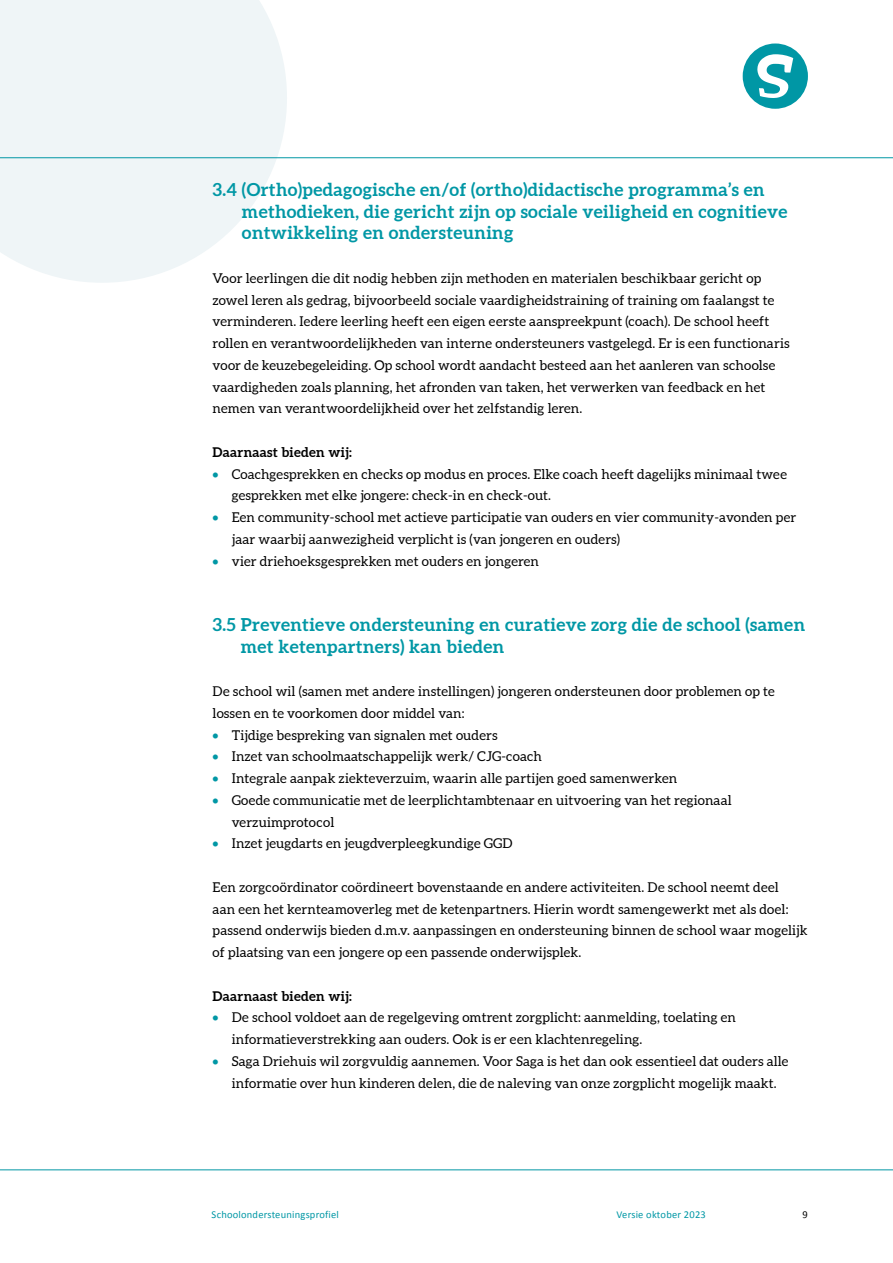
<style>
.page{position:relative;width:893px;height:1263px;background:#fff}
.page>*{position:absolute;margin:0;border:0;box-sizing:border-box;transform-origin:0 0}
.t1{font:700 18px/21.8px "Aleo";letter-spacing:.02em;color:#0097a5}
.t2{font:13.5px/21.8px "Aleo";letter-spacing:.01em;color:#000}
.t3{font:700 13.5px "Aleo";letter-spacing:.02em;color:#000}
.t4{font:10.5px "Calibri";letter-spacing:.02em;color:#0097a5}
.t5{font:10.5px "Calibri";color:#000}
.s1{color:#0097a5}
</style>
<div class="page">
<hr style="left:0;top:1169px;width:893px;height:1px;background:#0097a5">
<svg style="left:0;top:0;width:287px;height:283px;fill:#eff5f7"></svg>
<hr style="left:0;top:157px;width:893px;height:1px;background:#0097a5">
<div style="left:743px;top:44px;width:65px;height:65px;background:#0097a5;border-radius:50%"></div>
<svg style="left:757px;top:54px;width:36px;height:44px"></svg>
<h1 class="t1" style="left:242px;top:179px;width:547px;text-indent:-29px">3.4 (Ortho)pedagogische en/of (ortho)didactische programma’s en methodieken, die gericht zijn op sociale veiligheid en cognitieve ontwikkeling en ondersteuning</h1>
<p class="t2" style="left:213px;top:268px;width:578px">Voor leerlingen die dit nodig hebben zijn methoden en materialen beschikbaar gericht op zowel leren als gedrag, bijvoorbeeld sociale vaardigheidstraining of training om faalangst te verminderen. Iedere leerling heeft een eigen eerste aanspreekpunt (coach). De school heeft rollen en verantwoordelijkheden van interne ondersteuners vastgelegd. Er is een functionaris voor de keuzebegeleiding. Op school wordt aandacht besteed aan het aanleren van schoolse vaardigheden zoals planning, het afronden van taken, het verwerken van feedback en het nemen van verantwoordelijkheid over het zelfstandig leren.</p>
<p class="t3" style="left:213px;top:444px;width:141px">Daarnaast bieden wij:</p>
<p class="t2" style="left:232px;top:463px;width:557px;text-indent:-19px"><span class="s1">•</span> Coachgesprekken en checks op modus en proces. Elke coach heeft dagelijks minimaal twee gesprekken met elke jongere: check-in en check-out.</p>
<p class="t2" style="left:232px;top:507px;width:566px;text-indent:-19px"><span class="s1">•</span> Een community-school met actieve participatie van ouders en vier community-avonden per jaar waarbij aanwezigheid verplicht is (van jongeren en ouders)</p>
<p class="t2" style="left:213px;top:550px;width:328px"><span class="s1">•</span> vier driehoeksgesprekken met ouders en jongeren</p>
<h1 class="t1" style="left:241px;top:614px;width:566px;text-indent:-28px">3.5 Preventieve ondersteuning en curatieve zorg die de school (samen met ketenpartners) kan bieden</h1>
<p class="t2" style="left:213px;top:681px;width:564px">De school wil (samen met andere instellingen) jongeren ondersteunen door problemen op te lossen en te voorkomen door middel van:</p>
<p class="t2" style="left:213px;top:724px;width:287px"><span class="s1">•</span> Tijdige bespreking van signalen met ouders</p>
<p class="t2" style="left:213px;top:746px;width:331px"><span class="s1">•</span> Inzet van schoolmaatschappelijk werk/ CJG-coach</p>
<p class="t2" style="left:213px;top:768px;width:466px"><span class="s1">•</span> Integrale aanpak ziekteverzuim, waarin alle partijen goed samenwerken</p>
<p class="t2" style="left:232px;top:790px;width:501px;text-indent:-19px"><span class="s1">•</span> Goede communicatie met de leerplichtambtenaar en uitvoering van het regionaal verzuimprotocol</p>
<p class="t2" style="left:213px;top:833px;width:301px"><span class="s1">•</span> Inzet jeugdarts en jeugdverpleegkundige GGD</p>
<p class="t2" style="left:213px;top:877px;width:596px">Een zorgcoördinator coördineert bovenstaande en andere activiteiten. De school neemt deel<br>aan een het kernteamoverleg met de ketenpartners. Hierin wordt samengewerkt met als doel: passend onderwijs bieden d.m.v. aanpassingen en ondersteuning binnen de school waar mogelijk of plaatsing van een jongere op een passende onderwijsplek.</p>
<p class="t3" style="left:213px;top:987px;width:141px">Daarnaast bieden wij:</p>
<p class="t2" style="left:232px;top:1007px;width:506px;text-indent:-19px"><span class="s1">•</span> De school voldoet aan de regelgeving omtrent zorgplicht: aanmelding, toelating en informatieverstrekking aan ouders. Ook is er een klachtenregeling.</p>
<p class="t2" style="left:213px;top:1051px;width:577px;text-align:center"><span class="s1">•</span> Saga Driehuis wil zorgvuldig aannemen. Voor Saga is het dan ook essentieel dat ouders alle informatie over hun kinderen delen, die de naleving van onze zorgplicht mogelijk maakt.</p>
<p class="t4" style="left:212px;top:1208px;width:129px">Schoolondersteuningsprofiel</p>
<p class="t4" style="left:617px;top:1208px;width:91px">Versie oktober 2023</p>
<p class="t5" style="left:803px;top:1208px;width:7px">9</p>
</div>
